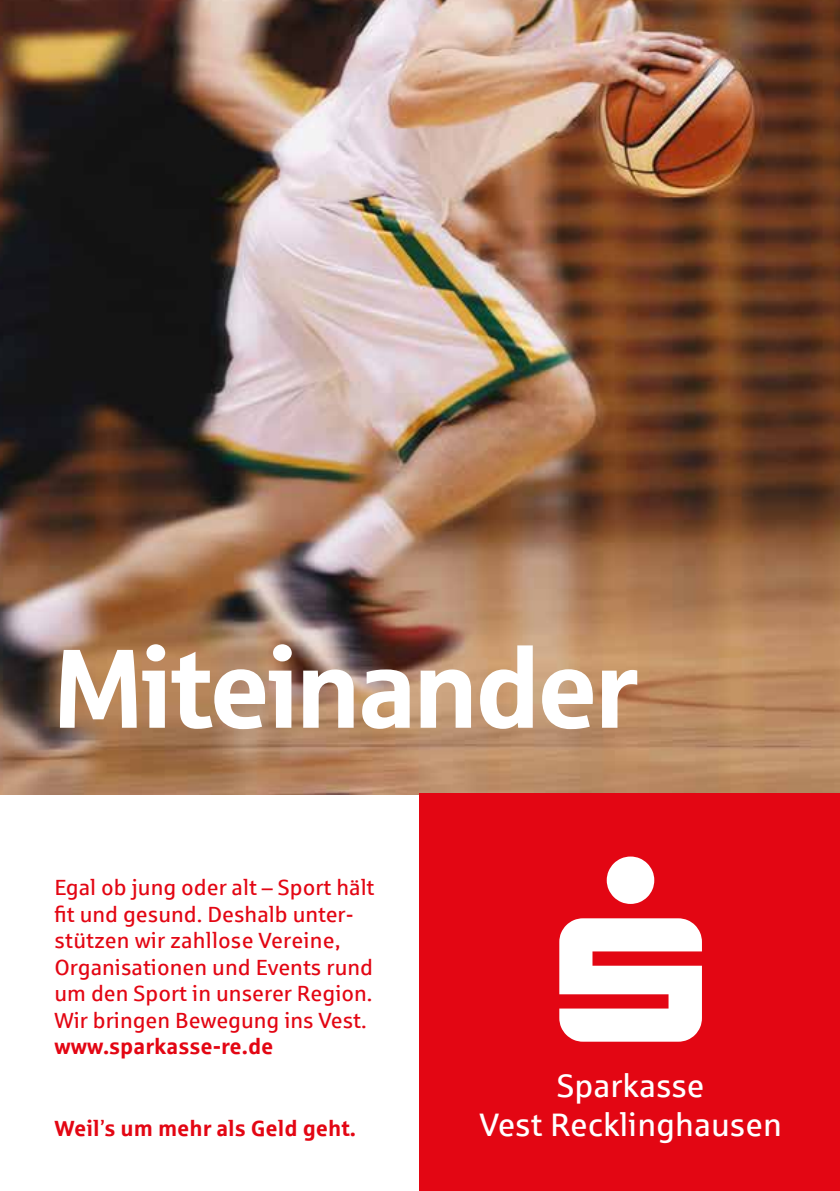
<style>
.page{position:relative;width:840px;height:1191px;background:#fff}
.page>*{position:absolute;margin:0;border:0;box-sizing:border-box;transform-origin:0 0}
.t1{font:112px "Sparkasse Head";color:#fff}
.t2{font:32.6px/39px "Sparkasse Rg";color:#fff;text-align:center}
.t3{font:22px/26.4px "Sparkasse Rg";color:#e30613}
.t4{font:700 22px "Sparkasse Rg";color:#e30613}
.s1{font-weight:400}
</style>
<div class="page">
<img style="left:0;top:0;width:839px;height:794px">
<div style="left:419px;top:794px;width:420px;height:397px;background:#e30613"></div>
<h1 class="t1" style="left:54px;top:617px;width:584px">Miteinander</h1>
<p class="t3" style="left:54px;top:874px;width:321px">Egal ob jung oder alt – Sport hält fit und gesund. Deshalb unter&shy;stützen wir zahllose Vereine,<br>Organisationen und Events rund um den Sport in unserer Region.<br>Wir bringen Bewegung ins Vest.</p>
<p class="t4" style="left:54px;top:1032px;width:220px">www.sparkasse-re.de</p>
<p class="t4" style="left:54px;top:1114px;width:303px">Weil<span class="s1">’</span>s um mehr als Geld geht.</p>
<h2 class="t2" style="left:479px;top:1065px;width:304px">Sparkasse<br>Vest Recklinghausen</h2>
</div>
